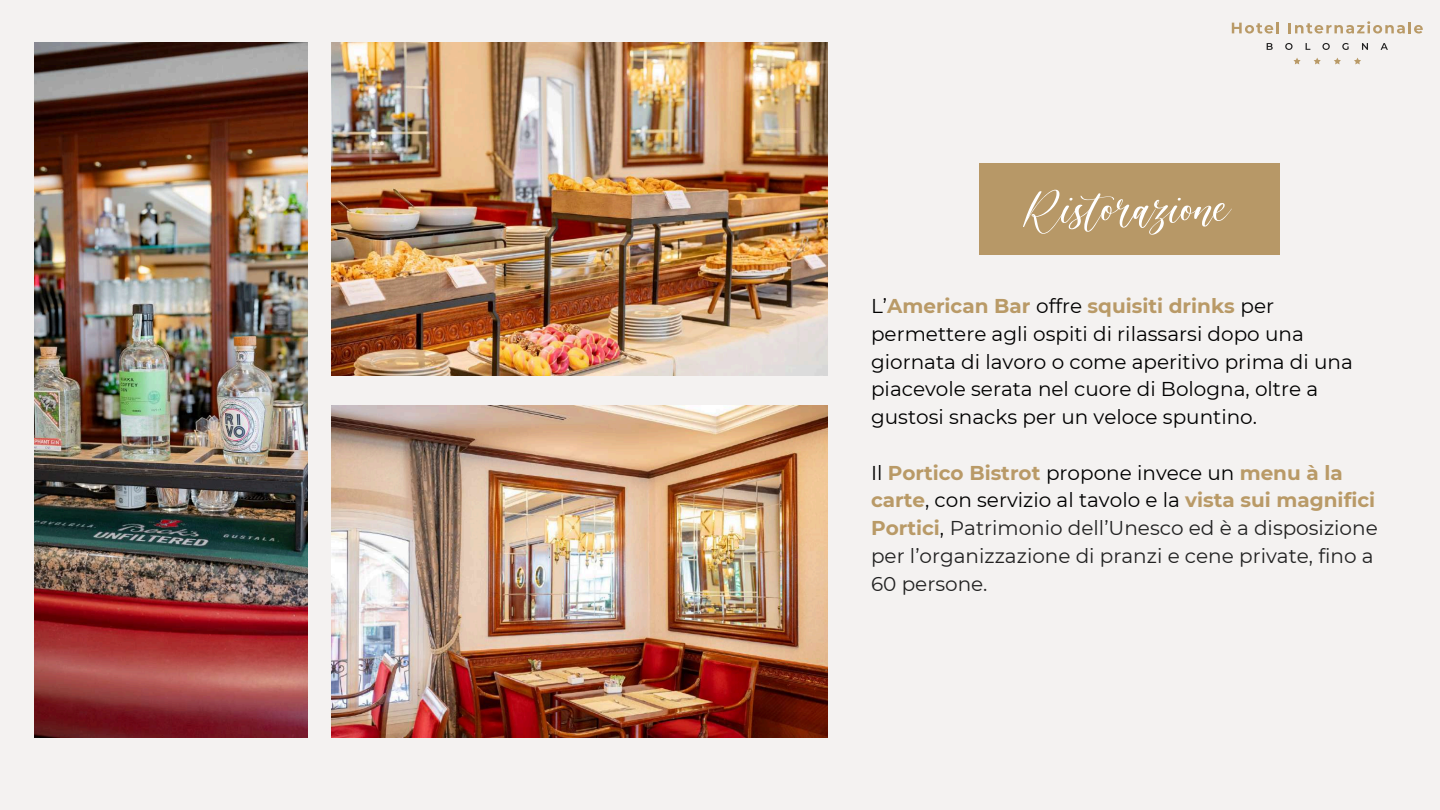
<style>
.page{position:relative;width:1440px;height:810px;background:#f4f2f1}
.page>*{position:absolute;margin:0;border:0;box-sizing:border-box;transform-origin:0 0}
.t1{font:61.1px "Elegante";color:#fff}
.t2{font:20px/27.8px "Montserrat";color:#000}
.t3{font:20px/27.8px "Montserrat";color:#222}
.s1{font-weight:700;color:#b99a67}
.s2{color:#000}
</style>
<div class="page">
<svg style="left:1232px;top:22px;width:47px;height:12px"></svg>
<svg style="left:1289px;top:21px;width:134px;height:13px"></svg>
<svg style="left:1293px;top:58px;width:8px;height:6px"></svg>
<svg style="left:1314px;top:58px;width:7px;height:6px"></svg>
<svg style="left:1334px;top:58px;width:7px;height:6px"></svg>
<svg style="left:1354px;top:58px;width:7px;height:6px"></svg>
<svg style="left:1267px;top:43px;width:6px;height:7px"></svg>
<svg style="left:1285px;top:43px;width:8px;height:7px"></svg>
<svg style="left:1306px;top:43px;width:4px;height:7px"></svg>
<svg style="left:1322px;top:43px;width:8px;height:7px"></svg>
<svg style="left:1342px;top:43px;width:7px;height:7px"></svg>
<svg style="left:1362px;top:43px;width:6px;height:7px"></svg>
<svg style="left:1381px;top:43px;width:7px;height:7px"></svg>
<img style="left:34px;top:43px;width:273px;height:695px">
<img style="left:331px;top:43px;width:496px;height:333px">
<img style="left:331px;top:405px;width:497px;height:333px">
<div style="left:979px;top:163px;width:300px;height:92px;background:#b79867"></div>
<h1 class="t1" style="left:1025px;top:178px;width:206px">Ristorazione</h1>
<p class="t2" style="left:871px;top:292px;width:483px">L’<span class="s1">American Bar</span> offre <span class="s1">squisiti drinks</span> per permettere agli ospiti di rilassarsi dopo una giornata di lavoro o come aperitivo prima di una piacevole serata nel cuore di Bologna, oltre a gustosi snacks per un veloce spuntino.</p>
<p class="t3" style="left:871px;top:459px;width:508px"><span class="s2">Il</span> <span class="s1">Portico Bistrot</span> <span class="s2">propone invece un</span> <span class="s1">menu à la carte</span><span class="s2">, con servizio al tavolo e la</span> <span class="s1">vista sui magnifici Portici</span><span class="s2">,</span> Patrimonio dell’Unesco ed è a disposizione per l’organizzazione di pranzi e cene private, fino a 60 persone.</p>
</div>
